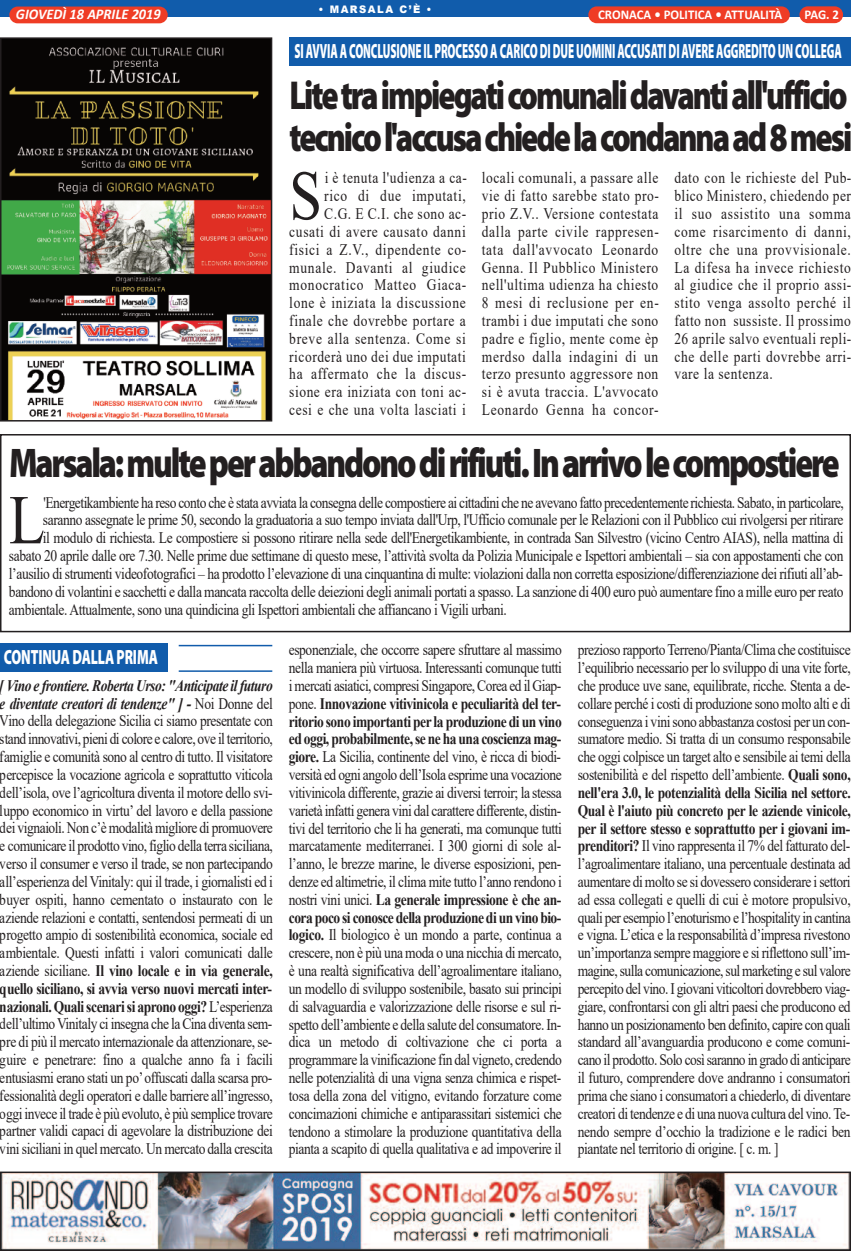
<style>
.page{position:relative;width:851px;height:1251px;background:#fff}
.page>*{position:absolute;margin:0;border:0;box-sizing:border-box;transform-origin:0 0}
.t1{font:69.9px "Times New Roman";color:#231f20;scale:.84 1}
.t2{font:900 41.55px "Myriad Pro";letter-spacing:-.065em;color:#231f20;scale:.8 1}
.t3{font:900 40.5px/42.3px "Myriad Pro";letter-spacing:-.065em;color:#231f20;scale:.79 1}
.t4{font:900 20.7px "Myriad Pro";letter-spacing:-.01em;color:#fff;scale:.53 1}
.t5{font:900 20.7px "Myriad Pro";letter-spacing:-.01em;color:#fff;scale:.66 1}
.t6{font:16.05px/17.9px "Times New Roman";letter-spacing:-.03em;color:#231f20;text-align:justify;scale:.84 1}
.t7{font:16.05px/17.9px "Times New Roman";letter-spacing:.05em;color:#231f20;text-align:right;scale:.84 1}
.t8{font:italic 700 14.85px "Calibri";color:#fff;scale:.96 1}
.t9{font:700 13.35px "Calibri";color:#fff;scale:.96 1}
.t10{font:900 10.35px "Arial";letter-spacing:.15em;color:#fff;scale:.96 1}
.s1{font-weight:700;font-style:italic}
.s2{font-weight:700}
</style>
<div class="page">
<div style="left:0;top:434px;width:850px;height:198px;border:2px solid #231f20"></div>
<div style="left:0;top:0;width:850px;height:17px;background:#115cab"></div>
<div style="left:799px;top:6px;width:43px;height:17px;background:#ef3c25;border-radius:8px"></div>
<div style="left:588px;top:6px;width:201px;height:17px;background:#ef3c25;border-radius:8px"></div>
<div style="left:9px;top:7px;width:159px;height:16px;background:#ef3c25;border-radius:8px"></div>
<img style="left:3px;top:1174px;width:843px;height:73px">
<div style="left:0;top:1171px;width:850px;height:79px;border:2px solid #231f20"></div>
<img style="left:3px;top:40px;width:266px;height:378px">
<div style="left:0;top:37px;width:272px;height:384px;border:2px solid #231f20"></div>
<div style="left:289px;top:37px;width:561px;height:29px;background:#115cab"></div>
<div style="left:0;top:643px;width:167px;height:29px;background:#115cab"></div>
<hr style="left:179px;top:644px;width:93px;height:2px;background:#115cab">
<hr style="left:179px;top:670px;width:93px;height:1px;background:#115cab">
<p class="t10" style="left:318px;top:2px;width:119px">• MARSALA C’È •</p>
<p class="t8" style="left:16px;top:8px;width:152px">GIOVEDÌ 18 APRILE 2019</p>
<p class="t9" style="left:598px;top:9px;width:193px">CRONACA • POLITICA • ATTUALITÀ</p>
<p class="t9" style="left:804px;top:9px;width:38px">PAG. 2</p>
<p class="t4" style="left:294px;top:43px;width:1033px">SI AVVIA A CONCLUSIONE IL PROCESSO A CARICO DI DUE UOMINI ACCUSATI DI AVERE AGGREDITO UN COLLEGA</p>
<h3 class="t3" style="left:289px;top:77px;width:714px">Litetraimpiegaticomunalidavantiall'ufficio tecnicol'accusachiedelacondannaad8mesi</h3>
<h1 class="t1" style="left:289px;top:157px;width:40px">S</h1>
<p class="t7" style="left:289px;top:169px;width:213px">i è tenuta l'udienza a ca-<br>rico di due imputati,<br>C.G. E C.I. che sono ac&shy;cusati di avere causato danni fisici a Z.V., dipendente co&shy;munale. Davanti al giudice monocratico Matteo Giaca&shy;lone è iniziata la discussione finale che dovrebbe portare a breve alla sentenza. Come si ricorderà uno dei due imputati ha affermato che la discus&shy;sione era iniziata con toni ac&shy;cesi e che una volta lasciati i</p>
<p class="t6" style="left:482px;top:169px;width:212px">locali comunali, a passare alle vie di fatto sarebbe stato pro&shy;prio Z.V.. Versione contestata dalla parte civile rappresen&shy;tata dall'avvocato Leonardo Genna. Il Pubblico Ministero nell'ultima udienza ha chiesto 8 mesi di reclusione per en&shy;trambi i due imputati che sono padre e figlio, mente come èp merdso dalla indagini di un terzo presunto aggressore non si è avuta traccia. L'avvocato Leonardo Genna ha concor-</p>
<p class="t6" style="left:674px;top:169px;width:212px">dato con le richieste del Pub&shy;blico Ministero, chiedendo per il suo assistito una somma come risarcimento di danni, oltre che una provvisionale.<br>La difesa ha invece richiesto al giudice che il proprio assi&shy;stito venga assolto perché il fatto non sussiste. Il prossimo 26 aprile salvo eventuali repli&shy;che delle parti dovrebbe arri&shy;vare la sentenza.</p>
<h2 class="t2" style="left:9px;top:447px;width:1039px">Marsala:multeperabbandonodirifiuti.Inarrivolecompostiere</h2>
<h1 class="t1" style="left:9px;top:481px;width:44px">L</h1>
<p class="t6" style="left:43px;top:493px;width:954px">'Energetikambiente ha reso conto che è stata avviata la consegna delle compostiere ai cittadini che ne avevano fatto precedentemente richiesta. Sabato, in particolare,</p>
<p class="t6" style="left:43px;top:511px;width:954px">saranno assegnate le prime 50, secondo la graduatoria a suo tempo inviata dall'Urp, l'Ufficio comunale per le Relazioni con il Pubblico cui rivolgersi per ritirare</p>
<p class="t6" style="left:43px;top:529px;width:954px">il modulo di richiesta. Le compostiere si possono ritirare nella sede dell'Energetikambiente, in contrada San Silvestro (vicino Centro AIAS), nella mattina di</p>
<p class="t6" style="left:9px;top:546px;width:994px">sabato 20 aprile dalle ore 7.30. Nelle prime due settimane di questo mese, l’attività svolta da Polizia Municipale e Ispettori ambientali – sia con appostamenti che con</p>
<p class="t6" style="left:9px;top:564px;width:994px">l’ausilio di strumenti videofotografici – ha prodotto l’elevazione di una cinquantina di multe: violazioni dalla non corretta esposizione/differenziazione dei rifiuti all’ab-</p>
<p class="t6" style="left:9px;top:582px;width:994px">bandono di volantini e sacchetti e dalla mancata raccolta delle deiezioni degli animali portati a spasso. La sanzione di 400 euro può aumentare fino a mille euro per reato</p>
<p class="t6" style="left:9px;top:600px;width:594px">ambientale. Attualmente, sono una quindicina gli Ispettori ambientali che affiancano i Vigili urbani.</p>
<p class="t5" style="left:4px;top:649px;width:235px">CONTINUA DALLA PRIMA</p>
<p class="t6" style="left:0;top:676px;width:326px"><span class="s1">[ Vino e frontiere. Roberta Urso: "Anticipate ilfuturo e diventate creatori di tendenze" ] -</span> Noi Donne del Vino della delegazione Sicilia ci siamo presentate con stand innovativi, pieni di colore e calore, ove il territorio, famiglie e comunità sono al centro di tutto. Il visitatore percepisce la vocazione agricola e soprattutto viticola dell’isola, ove l’agricoltura diventa il motore dello svi&shy;luppo economico in virtu’ del lavoro e della passione dei vignaioli. Non c’è modalità migliore di promuovere e comunicare il prodotto vino, figlio della terra siciliana, verso il consumer e verso il trade, se non partecipando all’esperienza del Vinitaly: qui il trade, i giornalisti ed i buyer ospiti, hanno cementato o instaurato con le aziende relazioni e contatti, sentendosi permeati di un progetto ampio di sostenibilità economica, sociale ed ambientale. Questi infatti i valori comunicati dalle aziende siciliane. <span class="s2">Il vino locale e in via generale, quello siciliano, si avvia verso nuovi mercati inter&shy;nazionali. Quali scenari si aprono oggi?</span> L’esperienza dell’ultimo Vinitaly ci insegna che la Cina diventa sem&shy;pre di più il mercato internazionale da attenzionare, se&shy;guire e penetrare: fino a qualche anno fa i facili entusiasmi erano stati un po’offuscati dalla scarsa pro&shy;fessionalità degli operatori e dalle barriere all’ingresso, oggi invece il trade è più evoluto, è più semplice trovare partner validi capaci di agevolare la distribuzione dei vini siciliani in quel mercato. Un mercato dalla crescita</p>
<p class="t6" style="left:289px;top:640px;width:326px">esponenziale, che occorre sapere sfruttare al massimo nella maniera più virtuosa. Interessanti comunque tutti i mercati asiatici, compresi Singapore, Corea ed il Giap&shy;pone. <span class="s2">Innovazione vitivinicola e peculiarità del ter&shy;ritorio sono importanti per la produzione di un vino ed oggi, probabilmente, se ne ha una coscienza mag&shy;giore.</span> La Sicilia, continente del vino, è ricca di biodi&shy;versità ed ogni angolo dell’Isola esprime una vocazione vitivinicola differente, grazie ai diversi terroir; la stessa varietà infatti genera vini dal carattere differente, distin&shy;tivi del territorio che li ha generati, ma comunque tutti marcatamente mediterranei. I 300 giorni di sole al&shy;l’anno, le brezze marine, le diverse esposizioni, pen&shy;denze ed altimetrie, il clima mite tutto l’anno rendono i nostri vini unici. <span class="s2">La generale impressione è che an&shy;cora poco si conosce della produzione di un vino bio&shy;logico.</span> Il biologico è un mondo a parte, continua a crescere, non è più una moda o una nicchia di mercato, è una realtà significativa dell’agroalimentare italiano, un modello di sviluppo sostenibile, basato sui principi di salvaguardia e valorizzazione delle risorse e sul ri&shy;spetto dell’ambiente e della salute del consumatore. In&shy;dica un metodo di coltivazione che ci porta a programmare la vinificazione fin dal vigneto, credendo nelle potenzialità di una vigna senza chimica e rispet&shy;tosa della zona del vitigno, evitando forzature come concimazioni chimiche e antiparassitari sistemici che tendono a stimolare la produzione quantitativa della pianta a scapito di quella qualitativa e ad impoverire il</p>
<p class="t6" style="left:577px;top:640px;width:326px">prezioso rapporto Terreno/Pianta/Clima che costituisce l’equilibrio necessario per lo sviluppo di una vite forte, che produce uve sane, equilibrate, ricche. Stenta a de&shy;collare perché i costi di produzione sono molto alti e di conseguenza i vini sono abbastanza costosi per un con&shy;sumatore medio. Si tratta di un consumo responsabile che oggi colpisce un target alto e sensibile ai temi della sostenibilità e del rispetto dell’ambiente. <span class="s2">Quali sono, nell'era 3.0, le potenzialità della Sicilia nel settore.<br>Qual è l'aiuto più concreto per le aziende vinicole, per il settore stesso e soprattutto per i giovani im&shy;prenditori?</span> Il vino rappresenta il 7% del fatturato del&shy;l’agroalimentare italiano, una percentuale destinata ad aumentare di molto se si dovessero considerare i settori ad essa collegati e quelli di cui è motore propulsivo, quali per esempio l’enoturismo e l’hospitality in cantina e vigna. L’etica e la responsabilità d’impresa rivestono un’importanza sempre maggiore e si riflettono sull’im&shy;magine, sulla comunicazione, sul marketing e sul valore percepito del vino. I giovani viticoltori dovrebbero viag&shy;giare, confrontarsi con gli altri paesi che producono ed hanno un posizionamento ben definito, capire con quali standard all’avanguardia producono e come comuni&shy;cano il prodotto. Solo così saranno in grado di anticipare il futuro, comprendere dove andranno i consumatori prima che siano i consumatori a chiederlo, di diventare creatori di tendenze e di una nuova cultura del vino. Te&shy;nendo sempre d’occhio la tradizione e le radici ben piantate nel territorio di origine. [ c. m. ]</p>
</div>
